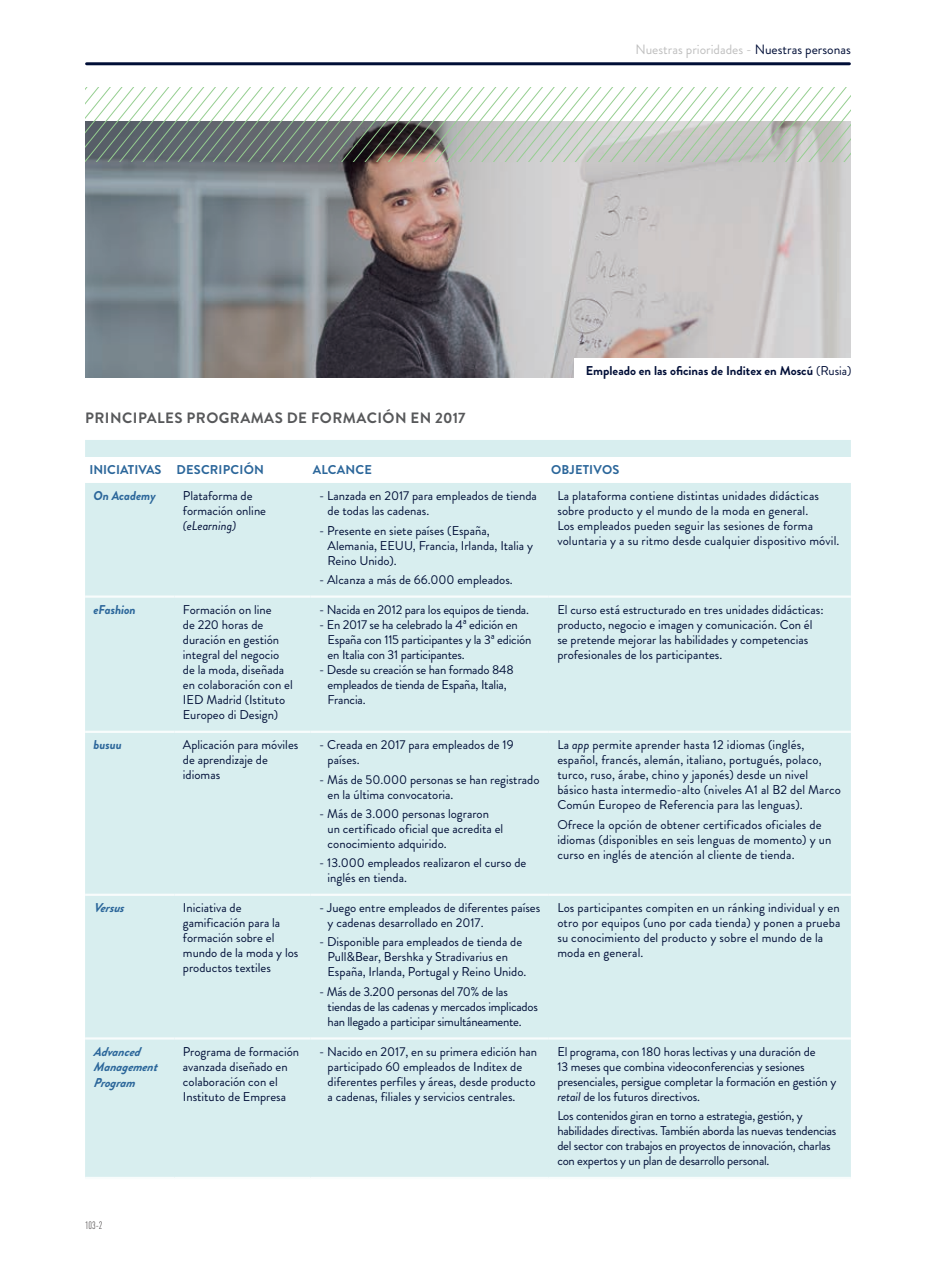
<style>
.page{position:relative;width:936px;height:1263px;background:#fff}
.page>*{position:absolute;margin:0;border:0;box-sizing:border-box;transform-origin:0 0}
.TITU_grafica{font:700 15px "Brandon Grotesque";letter-spacing:.03em;color:#57585a}
.t1{font:13.5px "Brandon Grotesque";color:#bfbfbf}
.Despiece_tabla{font:12.75px/15px "Brandon Grotesque";color:#000e37}
.Despiece_tabla-2{font:12.75px/15px "Brandon Grotesque";letter-spacing:-.02em;color:#000e37}
.DESPIECE_TITU_AZUL_p{font:italic 700 12.75px/15.3px "Brandon Grotesque";letter-spacing:-.005em;color:#2b669a}
.PIE_foto_dcha{font:700 12.75px "Brandon Grotesque";color:#000e37}
.DESPIECE_TITU_AZUL_p-2{font:700 12.75px "Brandon Grotesque";letter-spacing:.015em;color:#2b669a}
.GRI_en_PAGINA{font:300 condensed 10.5px "DINOT";color:#231f20}
.s1{color:#000e37}
.s2{font-weight:400}
.s3{font-style:italic}
</style>
<div class="page">
<img style="left:85px;top:162px;width:765px;height:215px">
<svg style="left:85px;top:87px;width:765px;height:75px"></svg>
<hr style="left:87px;top:62px;width:762px;height:3px;background:#000e37">
<div style="left:85px;top:440px;width:765px;height:737px;background:#d8eeef"></div>
<svg style="left:85px;top:457px;width:765px;height:26px"></svg>
<hr style="left:85px;top:595px;width:89px;height:3px;background:#f8fcfc">
<hr style="left:174px;top:595px;width:136px;height:3px;background:#f8fcfc">
<hr style="left:310px;top:595px;width:239px;height:3px;background:#f8fcfc">
<hr style="left:549px;top:595px;width:301px;height:3px;background:#f8fcfc">
<hr style="left:85px;top:731px;width:89px;height:2px;background:#f8fcfc">
<hr style="left:174px;top:731px;width:136px;height:2px;background:#f8fcfc">
<hr style="left:310px;top:731px;width:239px;height:2px;background:#f8fcfc">
<hr style="left:549px;top:731px;width:301px;height:2px;background:#f8fcfc">
<hr style="left:85px;top:894px;width:89px;height:2px;background:#f8fcfc">
<hr style="left:174px;top:894px;width:136px;height:2px;background:#f8fcfc">
<hr style="left:310px;top:894px;width:239px;height:2px;background:#f8fcfc">
<hr style="left:549px;top:894px;width:301px;height:2px;background:#f8fcfc">
<hr style="left:85px;top:1037px;width:89px;height:2px;background:#f8fcfc">
<hr style="left:174px;top:1037px;width:136px;height:2px;background:#f8fcfc">
<hr style="left:310px;top:1037px;width:239px;height:2px;background:#f8fcfc">
<hr style="left:549px;top:1037px;width:301px;height:2px;background:#f8fcfc">
<hr style="left:85px;top:1177px;width:89px;height:2px;background:#f8fcfc">
<hr style="left:174px;top:1177px;width:136px;height:2px;background:#f8fcfc">
<hr style="left:310px;top:1177px;width:239px;height:2px;background:#f8fcfc">
<hr style="left:549px;top:1177px;width:301px;height:2px;background:#f8fcfc">
<div style="left:574px;top:358px;width:277px;height:20px;background:#fff"></div>
<p class="t1" style="left:635px;top:40px;width:217px">Nuestras prioridades - <span class="s1">Nuestras personas</span></p>
<p class="TITU_grafica" style="left:85px;top:407px;width:382px">PRINCIPALES PROGRAMAS DE FORMACIÓN EN 2017</p>
<p class="PIE_foto_dcha" style="left:586px;top:362px;width:267px">Empleado en las oficinas de Inditex en Moscú <span class="s2">(Rusia)</span></p>
<p class="DESPIECE_TITU_AZUL_p-2" style="left:89px;top:461px;width:74px">INICIATIVAS</p>
<p class="DESPIECE_TITU_AZUL_p-2" style="left:177px;top:461px;width:89px">DESCRIPCIÓN</p>
<p class="DESPIECE_TITU_AZUL_p-2" style="left:313px;top:461px;width:61px">ALCANCE</p>
<p class="DESPIECE_TITU_AZUL_p-2" style="left:551px;top:461px;width:70px">OBJETIVOS</p>
<p class="DESPIECE_TITU_AZUL_p" style="left:94px;top:488px;width:64px">On Academy</p>
<p class="Despiece_tabla" style="left:183px;top:489px;width:85px">Plataforma de formación online <span class="s3">(eLearning)</span></p>
<p class="Despiece_tabla" style="left:327px;top:489px;width:211px;text-indent:-9px">- Lanzada en 2017 para empleados de tienda de todas las cadenas.</p>
<p class="Despiece_tabla" style="left:557px;top:489px;width:283px">La plataforma contiene distintas unidades didácticas sobre producto y el mundo de la moda en general.<br>Los empleados pueden seguir las sesiones de forma voluntaria y a su ritmo desde cualquier dispositivo móvil.</p>
<p class="Despiece_tabla" style="left:327px;top:523px;width:207px;text-indent:-9px">- Presente en siete países (España,<br>Alemania, EEUU, Francia, Irlanda, Italia y<br>Reino Unido).</p>
<p class="Despiece_tabla" style="left:319px;top:572px;width:195px">- Alcanza a más de 66.000 empleados.</p>
<p class="DESPIECE_TITU_AZUL_p" style="left:94px;top:602px;width:44px">eFashion</p>
<p class="Despiece_tabla" style="left:183px;top:602px;width:111px">Formación on line<br>de 220 horas de duración en gestión integral del negocio de la moda, diseñada en colaboración con el<br>IED Madrid (Istituto<br>Europeo di Design)</p>
<p class="Despiece_tabla" style="left:319px;top:602px;width:211px">- Nacida en 2012 para los equipos de tienda.</p>
<p class="Despiece_tabla" style="left:327px;top:617px;width:205px;text-indent:-9px">- En 2017 se ha celebrado la 4ª edición en<br>España con 115 participantes y la 3ª edición en Italia con 31 participantes.</p>
<p class="Despiece_tabla" style="left:327px;top:662px;width:188px;text-indent:-9px">- Desde su creación se han formado 848 empleados de tienda de España, Italia,<br>Francia.</p>
<p class="DESPIECE_TITU_AZUL_p" style="left:94px;top:737px;width:30px">busuu</p>
<p class="Despiece_tabla" style="left:183px;top:737px;width:117px">Aplicación para móviles de aprendizaje de idiomas</p>
<p class="Despiece_tabla" style="left:327px;top:737px;width:187px;text-indent:-9px">- Creada en 2017 para empleados de 19 países.</p>
<p class="Despiece_tabla" style="left:327px;top:772px;width:213px;text-indent:-9px">- Más de 50.000 personas se han registrado en la última convocatoria.</p>
<p class="Despiece_tabla" style="left:327px;top:806px;width:177px;text-indent:-9px">- Más de 3.000 personas lograron un certificado oficial que acredita el conocimiento adquirido.</p>
<p class="Despiece_tabla" style="left:327px;top:855px;width:200px;text-indent:-9px">- 13.000 empleados realizaron el curso de inglés en tienda.</p>
<p class="DESPIECE_TITU_AZUL_p" style="left:94px;top:900px;width:36px">Versus</p>
<p class="Despiece_tabla" style="left:183px;top:900px;width:117px">Iniciativa de gamificación para la formación sobre el mundo de la moda y los productos textiles</p>
<p class="Despiece_tabla" style="left:327px;top:900px;width:214px;text-indent:-9px">- Juego entre empleados de diferentes países y cadenas desarrollado en 2017.</p>
<p class="Despiece_tabla" style="left:327px;top:935px;width:200px;text-indent:-9px">- Disponible para empleados de tienda de<br>Pull&amp;Bear, Bershka y Stradivarius en<br>España, Irlanda, Portugal y Reino Unido.</p>
<p class="Despiece_tabla-2" style="left:327px;top:984px;width:212px;text-indent:-9px">- Más de 3.200 personas del 70% de las tiendas de las cadenas y mercados implicados han llegado a participar simultáneamente.</p>
<p class="Despiece_tabla" style="left:557px;top:602px;width:268px">El curso está estructurado en tres unidades didácticas: producto, negocio e imagen y comunicación. Con él se pretende mejorar las habilidades y competencias profesionales de los participantes.</p>
<p class="Despiece_tabla" style="left:557px;top:737px;width:285px">La <span class="s3">app</span> permite aprender hasta 12 idiomas (inglés, español, francés, alemán, italiano, portugués, polaco, turco, ruso, árabe, chino y japonés) desde un nivel básico hasta intermedio-alto (niveles A1 al B2 del Marco Común Europeo de Referencia para las lenguas).</p>
<p class="Despiece_tabla" style="left:557px;top:817px;width:275px">Ofrece la opción de obtener certificados oficiales de idiomas (disponibles en seis lenguas de momento) y un curso en inglés de atención al cliente de tienda.</p>
<p class="Despiece_tabla" style="left:557px;top:900px;width:284px">Los participantes compiten en un ránking individual y en otro por equipos (uno por cada tienda) y ponen a prueba su conocimiento del producto y sobre el mundo de la moda en general.</p>
<p class="DESPIECE_TITU_AZUL_p" style="left:94px;top:1044px;width:69px">Advanced<br>Management<br>Program</p>
<p class="Despiece_tabla" style="left:183px;top:1044px;width:118px">Programa de formación avanzada diseñado en colaboración con el<br>Instituto de Empresa</p>
<p class="Despiece_tabla" style="left:327px;top:1044px;width:211px;text-indent:-9px">- Nacido en 2017, en su primera edición han participado 60 empleados de Inditex de diferentes perfiles y áreas, desde producto a cadenas, filiales y servicios centrales.</p>
<p class="Despiece_tabla" style="left:557px;top:1044px;width:280px">El programa, con 180 horas lectivas y una duración de<br>13 meses que combina videoconferencias y sesiones presenciales, persigue completar la formación en gestión y <span class="s3">retail</span> de los futuros directivos.</p>
<p class="Despiece_tabla-2" style="left:557px;top:1108px;width:281px">Los contenidos giran en torno a estrategia, gestión, y habilidades directivas. También aborda las nuevas tendencias del sector con trabajos en proyectos de innovación, charlas con expertos y un plan de desarrollo personal.</p>
<p class="GRI_en_PAGINA" style="left:85px;top:1219px;width:19px">103-2</p>
</div>
